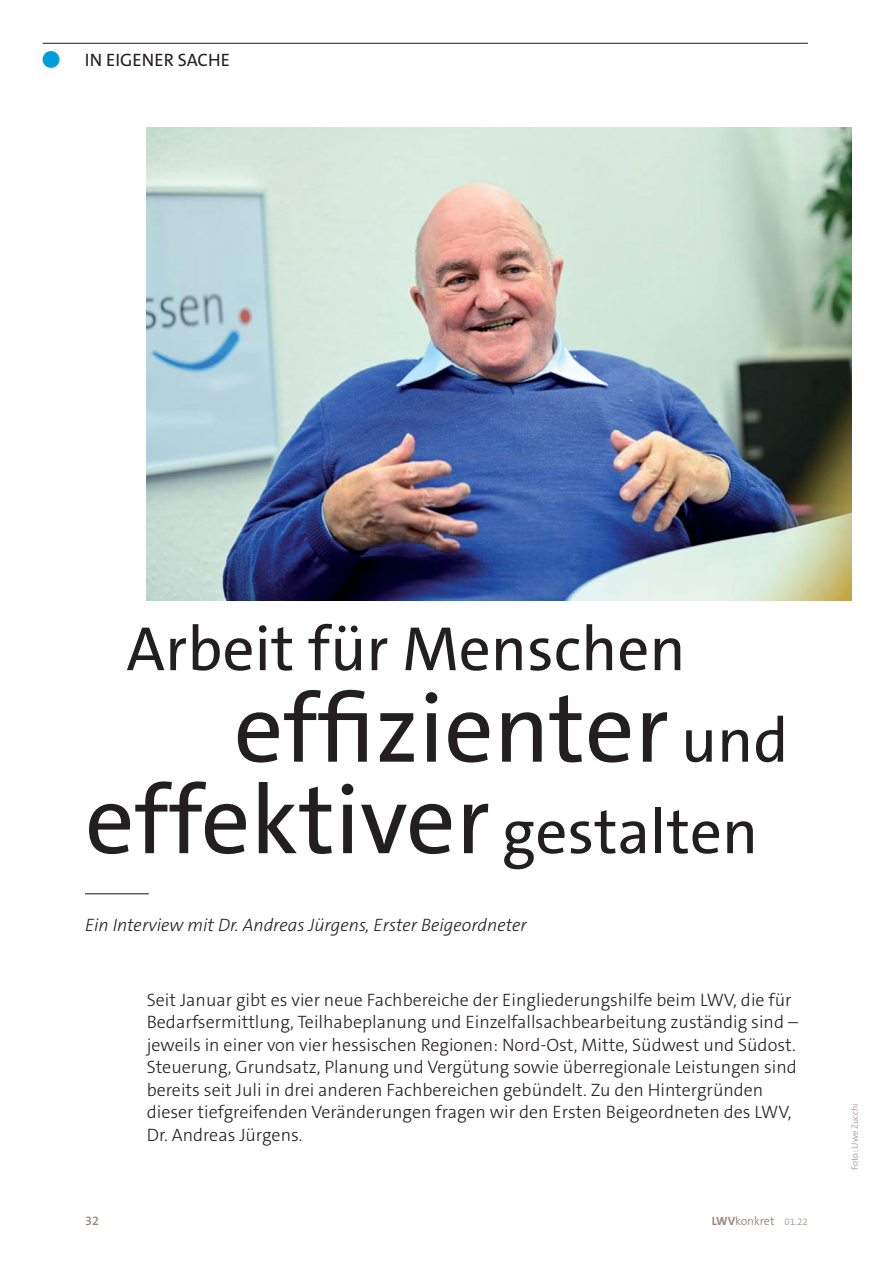
<style>
.page{position:relative;width:893px;height:1263px;background:#fff}
.page>*{position:absolute;margin:0;border:0;box-sizing:border-box;transform-origin:0 0}
.t1{font:97.5px/91.5px "The Sans C5";color:#231f20}
.t2{font:63px "The Sans C5";color:#231f20}
.t3{font:300 18px/22.5px "The Sans C5";color:#231f20}
.t4{font:italic 300 18px "The Sans C5";color:#231f20}
.t5{font:18px "The Sans C5";color:#231f20}
.t6{font:600 12.75px "The Sans C5";color:#99877c}
.t7{font:300 12px "The Sans C5";color:#99877c}
.t8{font:300 9px "The Sans C5";color:#99867b}
.s1{font-size:63px}
.s2{font-weight:700}
.s3{font-size:9.75px}
</style>
<div class="page">
<div style="left:43px;top:51px;width:16px;height:17px;background:#009fdb;border-radius:50%"></div>
<hr style="left:43px;top:43px;width:765px;height:1px;background:#231f20">
<img style="left:147px;top:128px;width:704px;height:472px">
<hr style="left:85px;top:893px;width:64px;height:1px;background:#231f20">
<p class="t5" style="left:85px;top:51px;width:147px">IN EIGENER SACHE</p>
<h1 class="t2" style="left:126px;top:618px;width:561px">Arbeit für Menschen</h1>
<h1 class="t1" style="left:85px;top:687px;width:705px;text-indent:149px">effizienter <span class="s1">und </span>effektiver <span class="s1">gestalten</span></h1>
<h2 class="t4" style="left:85px;top:918px;width:443px">Ein Interview mit Dr. Andreas Jürgens, Erster Beigeordneter</h2>
<p class="t3" style="left:147px;top:989px;width:653px">Seit Januar gibt es vier neue Fachbereiche der Eingliederungshilfe beim LWV, die für Bedarfsermittlung, Teilhabeplanung und Einzelfallsachbearbeitung zuständig sind – jeweils in einer von vier hessischen Regionen: Nord-Ost, Mitte, Südwest und Südost.<br>Steuerung, Grundsatz, Planung und Vergütung sowie überregionale Leistungen sind bereits seit Juli in drei anderen Fachbereichen gebündelt. Zu den Hintergründen dieser tiefgreifenden Veränderungen fragen wir den Ersten Beigeordneten des LWV, Dr. Andreas Jürgens.</p>
<p class="t6" style="left:85px;top:1214px;width:16px">32</p>
<p class="t7" style="left:712px;top:1214px;width:98px"><span class="s2">LWV</span>konkret <span class="s3">01.22</span></p>
<p class="t8" style="left:850px;top:1170px;width:68px;rotate:-90deg">oF to: Uwe Zucchi</p>
</div>
